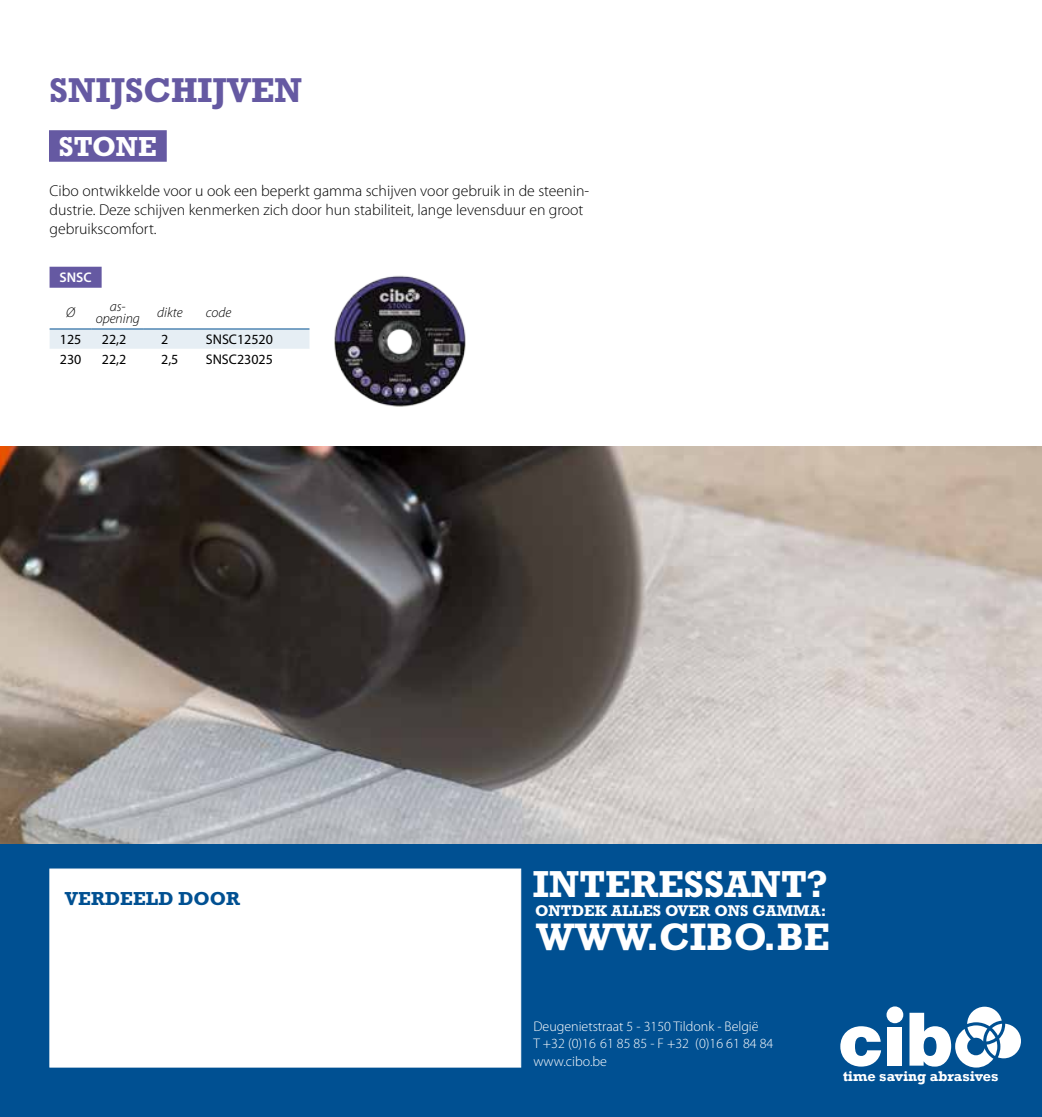
<style>
.page{position:relative;width:1042px;height:1117px;background:#fff}
.page>*{position:absolute;margin:0;border:0;box-sizing:border-box;transform-origin:0 0}
.t1{font:700 38.85px "Rockwell";color:#fff}
.t2{font:700 38.15px "Rockwell";color:#fff}
.t3{font:700 35px "Rockwell";color:#6559a2}
.t4{font:700 28px "Rockwell";color:#fff}
.t5{font:700 19.07px "Rockwell";color:#005092}
.t6{font:300 15.75px/18.9px "Myriad Pro";color:#000}
.t7{font:700 15.75px "Rockwell";color:#fff}
.t8{font:700 14.53px "Rockwell";color:#fff}
.t9{font:300 14px/17.5px "Myriad Pro";color:#fff}
.t10{font:14px "Myriad Pro";color:#000}
.t11{font:italic 300 14px/12.2px "Myriad Pro";color:#000}
.t12{font:600 14px "Myriad Pro";color:#fff}
</style>
<div class="page">
<div style="left:0;top:843px;width:1042px;height:273px;background:#005092"></div>
<div style="left:50px;top:868px;width:471px;height:199px;background:#fff;border:1px solid #fff"></div>
<svg style="left:840px;top:1026px;width:41px;height:40px"></svg>
<div style="left:887px;top:1026px;width:15px;height:39px;background:#fff"></div>
<svg style="left:909px;top:1006px;width:112px;height:61px"></svg>
<div style="left:886px;top:1006px;width:17px;height:16px;background:#fff;border-radius:50%"></div>
<div style="left:50px;top:329px;width:259px;height:20px;background:#e6eef4"></div>
<hr style="left:50px;top:328px;width:42px;height:1px;background:#005092">
<hr style="left:92px;top:328px;width:52px;height:1px;background:#005092">
<hr style="left:144px;top:328px;width:52px;height:1px;background:#005092">
<hr style="left:196px;top:328px;width:113px;height:1px;background:#005092">
<div style="left:50px;top:267px;width:52px;height:21px;background:#6559a2"></div>
<div style="left:49px;top:130px;width:118px;height:32px;background:#6559a2"></div>
<img style="left:335px;top:275px;width:130px;height:132px">
<img style="left:0;top:446px;width:1042px;height:397px">
<h3 class="t3" style="left:50px;top:69px;width:254px">SNIJSCHIJVEN</h3>
<h3 class="t4" style="left:59px;top:130px;width:99px">STONE</h3>
<p class="t6" style="left:50px;top:181px;width:541px">Cibo ontwikkelde voor u ook een beperkt gamma schijven voor gebruik in de steenin&shy;dustrie. Deze schijven kenmerken zich door hun stabiliteit, lange levensduur en groot gebruikscomfort.</p>
<p class="t12" style="left:59px;top:269px;width:34px">SNSC</p>
<p class="t11" style="left:66px;top:306px;width:11px">Ø</p>
<p class="t11" style="left:96px;top:300px;width:89px;text-indent:14px">as-<br>opening dikte</p>
<p class="t11" style="left:206px;top:306px;width:27px">code</p>
<p class="t10" style="left:60px;top:332px;width:23px">125</p>
<p class="t10" style="left:102px;top:332px;width:26px">22,2</p>
<p class="t10" style="left:161px;top:332px;width:9px">2</p>
<p class="t10" style="left:206px;top:332px;width:69px">SNSC12520</p>
<p class="t10" style="left:60px;top:351px;width:23px">230</p>
<p class="t10" style="left:102px;top:351px;width:26px">22,2</p>
<p class="t10" style="left:161px;top:351px;width:19px">2,5</p>
<p class="t10" style="left:206px;top:351px;width:69px">SNSC23025</p>
<p class="t5" style="left:65px;top:886px;width:176px">VERDEELD DOOR</p>
<h2 class="t2" style="left:533px;top:861px;width:297px">INTERESSANT?</h2>
<p class="t7" style="left:535px;top:901px;width:293px">ONTDEK ALLES OVER ONS GAMMA:</p>
<h1 class="t1" style="left:536px;top:913px;width:295px">WWW.CIBO.BE</h1>
<p class="t9" style="left:533px;top:1017px;width:241px">Deugenietstraat 5 - 3150 Tildonk - België<br>T +32 (0)16 61 85 85 - F +32 (0)16 61 84 84 www.cibo.be</p>
<p class="t8" style="left:843px;top:1067px;width:157px">time saving abrasives</p>
</div>
